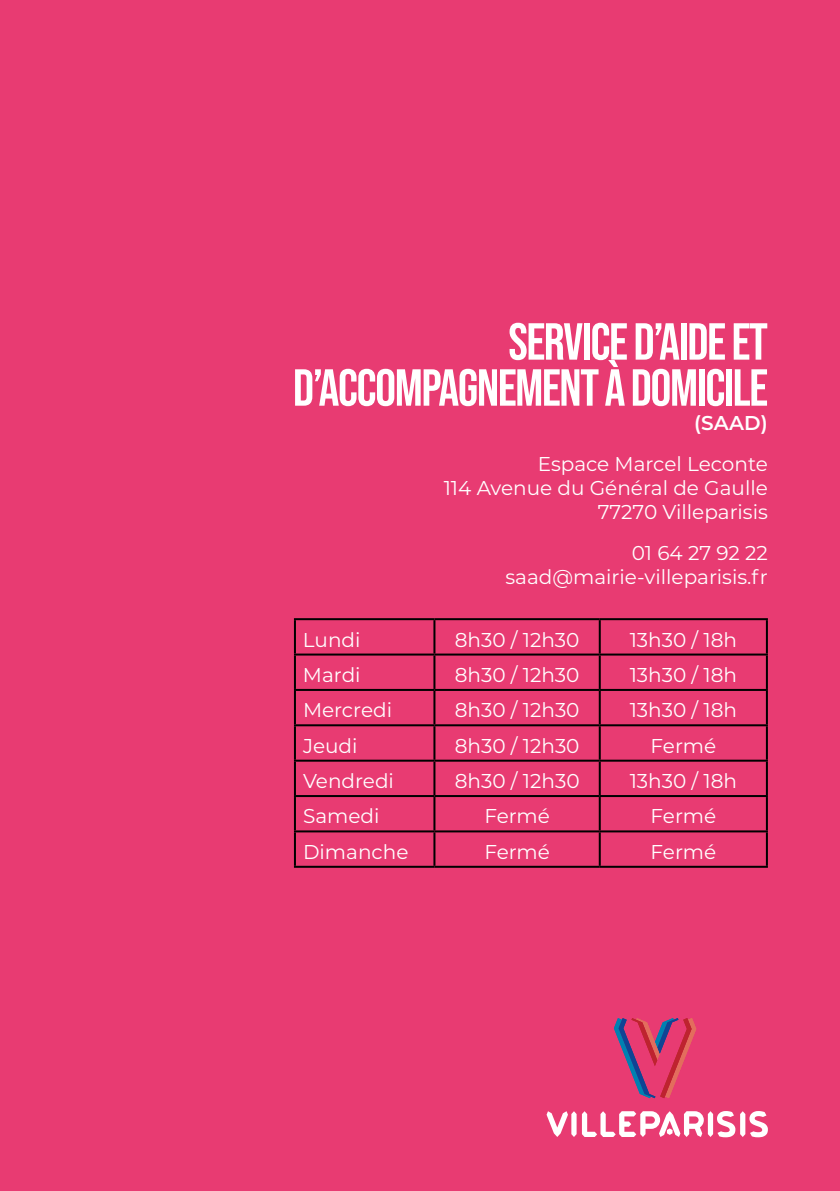
<style>
.page{position:relative;width:840px;height:1191px;background:#fff}
.page>*{position:absolute;margin:0;border:0;box-sizing:border-box;transform-origin:0 0}
.t1{font:700 52px/46px "Bebas Neue Pro";letter-spacing:-.025em;color:#fff;text-align:right}
.t2{font:20px/24px "Montserrat";color:#fff;text-align:right}
.t3{font:600 20px "Montserrat";color:#fff}
</style>
<div class="page">
<div style="left:0;top:0;width:839px;height:1191px;background:#e83b72"></div>
<hr style="left:294px;top:618px;width:140px;height:2px;background:#000">
<hr style="left:294px;top:620px;width:2px;height:33px;background:#000">
<hr style="left:434px;top:618px;width:165px;height:2px;background:#000">
<hr style="left:433px;top:620px;width:2px;height:33px;background:#000">
<hr style="left:599px;top:618px;width:168px;height:2px;background:#000">
<hr style="left:598px;top:620px;width:2px;height:33px;background:#000">
<hr style="left:765px;top:620px;width:2px;height:33px;background:#000">
<hr style="left:294px;top:653px;width:140px;height:2px;background:#000">
<hr style="left:294px;top:655px;width:2px;height:34px;background:#000">
<hr style="left:434px;top:653px;width:165px;height:2px;background:#000">
<hr style="left:433px;top:655px;width:2px;height:34px;background:#000">
<hr style="left:599px;top:653px;width:168px;height:2px;background:#000">
<hr style="left:598px;top:655px;width:2px;height:34px;background:#000">
<hr style="left:765px;top:655px;width:2px;height:34px;background:#000">
<hr style="left:294px;top:689px;width:140px;height:2px;background:#000">
<hr style="left:294px;top:691px;width:2px;height:33px;background:#000">
<hr style="left:434px;top:689px;width:165px;height:2px;background:#000">
<hr style="left:433px;top:691px;width:2px;height:33px;background:#000">
<hr style="left:599px;top:689px;width:168px;height:2px;background:#000">
<hr style="left:598px;top:691px;width:2px;height:33px;background:#000">
<hr style="left:765px;top:691px;width:2px;height:33px;background:#000">
<hr style="left:294px;top:724px;width:140px;height:2px;background:#000">
<hr style="left:294px;top:726px;width:2px;height:33px;background:#000">
<hr style="left:434px;top:724px;width:165px;height:2px;background:#000">
<hr style="left:433px;top:726px;width:2px;height:33px;background:#000">
<hr style="left:599px;top:724px;width:168px;height:2px;background:#000">
<hr style="left:598px;top:726px;width:2px;height:33px;background:#000">
<hr style="left:765px;top:726px;width:2px;height:33px;background:#000">
<hr style="left:294px;top:759px;width:140px;height:2px;background:#000">
<hr style="left:294px;top:761px;width:2px;height:34px;background:#000">
<hr style="left:434px;top:759px;width:165px;height:2px;background:#000">
<hr style="left:433px;top:761px;width:2px;height:34px;background:#000">
<hr style="left:599px;top:759px;width:168px;height:2px;background:#000">
<hr style="left:598px;top:761px;width:2px;height:34px;background:#000">
<hr style="left:765px;top:761px;width:2px;height:34px;background:#000">
<hr style="left:294px;top:795px;width:140px;height:2px;background:#000">
<hr style="left:294px;top:797px;width:2px;height:33px;background:#000">
<hr style="left:434px;top:795px;width:165px;height:2px;background:#000">
<hr style="left:433px;top:797px;width:2px;height:33px;background:#000">
<hr style="left:599px;top:795px;width:168px;height:2px;background:#000">
<hr style="left:598px;top:797px;width:2px;height:33px;background:#000">
<hr style="left:765px;top:797px;width:2px;height:33px;background:#000">
<hr style="left:294px;top:830px;width:140px;height:2px;background:#000">
<hr style="left:294px;top:832px;width:2px;height:33px;background:#000">
<hr style="left:434px;top:830px;width:165px;height:2px;background:#000">
<hr style="left:433px;top:832px;width:2px;height:33px;background:#000">
<hr style="left:599px;top:830px;width:168px;height:2px;background:#000">
<hr style="left:598px;top:832px;width:2px;height:33px;background:#000">
<hr style="left:765px;top:832px;width:2px;height:33px;background:#000">
<hr style="left:294px;top:865px;width:140px;height:2px;background:#000">
<hr style="left:434px;top:865px;width:165px;height:2px;background:#000">
<hr style="left:599px;top:865px;width:168px;height:2px;background:#000">
<svg style="left:614px;top:1018px;width:82px;height:80px"></svg>
<svg style="left:546px;top:1111px;width:221px;height:26px"></svg>
<h1 class="t1" style="left:293px;top:318px;width:476px">SERVICE D’AIDE ET<br>D’ACCOMPAGNEMENT À DOMICILE</h1>
<p class="t3" style="left:694px;top:408px;width:75px">(SAAD)</p>
<p class="t2" style="left:443px;top:451px;width:325px">Espace Marcel Leconte<br>114 Avenue du Général de Gaulle<br>77270 Villeparisis</p>
<p class="t2" style="left:505px;top:540px;width:264px">01 64 27 92 22 saad@mairie-villeparisis.fr</p>
<p class="t2" style="left:303px;top:627px;width:59px">Lundi</p>
<p class="t2" style="left:454px;top:627px;width:126px">8h30 / 12h30</p>
<p class="t2" style="left:629px;top:627px;width:109px">13h30 / 18h</p>
<p class="t2" style="left:303px;top:662px;width:59px">Mardi</p>
<p class="t2" style="left:454px;top:662px;width:126px">8h30 / 12h30</p>
<p class="t2" style="left:629px;top:662px;width:109px">13h30 / 18h</p>
<p class="t2" style="left:303px;top:697px;width:90px">Mercredi</p>
<p class="t2" style="left:454px;top:697px;width:126px">8h30 / 12h30</p>
<p class="t2" style="left:629px;top:697px;width:109px">13h30 / 18h</p>
<p class="t2" style="left:303px;top:733px;width:56px">Jeudi</p>
<p class="t2" style="left:454px;top:733px;width:126px">8h30 / 12h30</p>
<p class="t2" style="left:650px;top:733px;width:67px">Fermé</p>
<p class="t2" style="left:303px;top:768px;width:92px">Vendredi</p>
<p class="t2" style="left:454px;top:768px;width:126px">8h30 / 12h30</p>
<p class="t2" style="left:629px;top:768px;width:109px">13h30 / 18h</p>
<p class="t2" style="left:303px;top:803px;width:78px">Samedi</p>
<p class="t2" style="left:484px;top:803px;width:67px">Fermé</p>
<p class="t2" style="left:650px;top:803px;width:67px">Fermé</p>
<p class="t2" style="left:303px;top:839px;width:107px">Dimanche</p>
<p class="t2" style="left:484px;top:839px;width:67px">Fermé</p>
<p class="t2" style="left:650px;top:839px;width:67px">Fermé</p>
</div>
